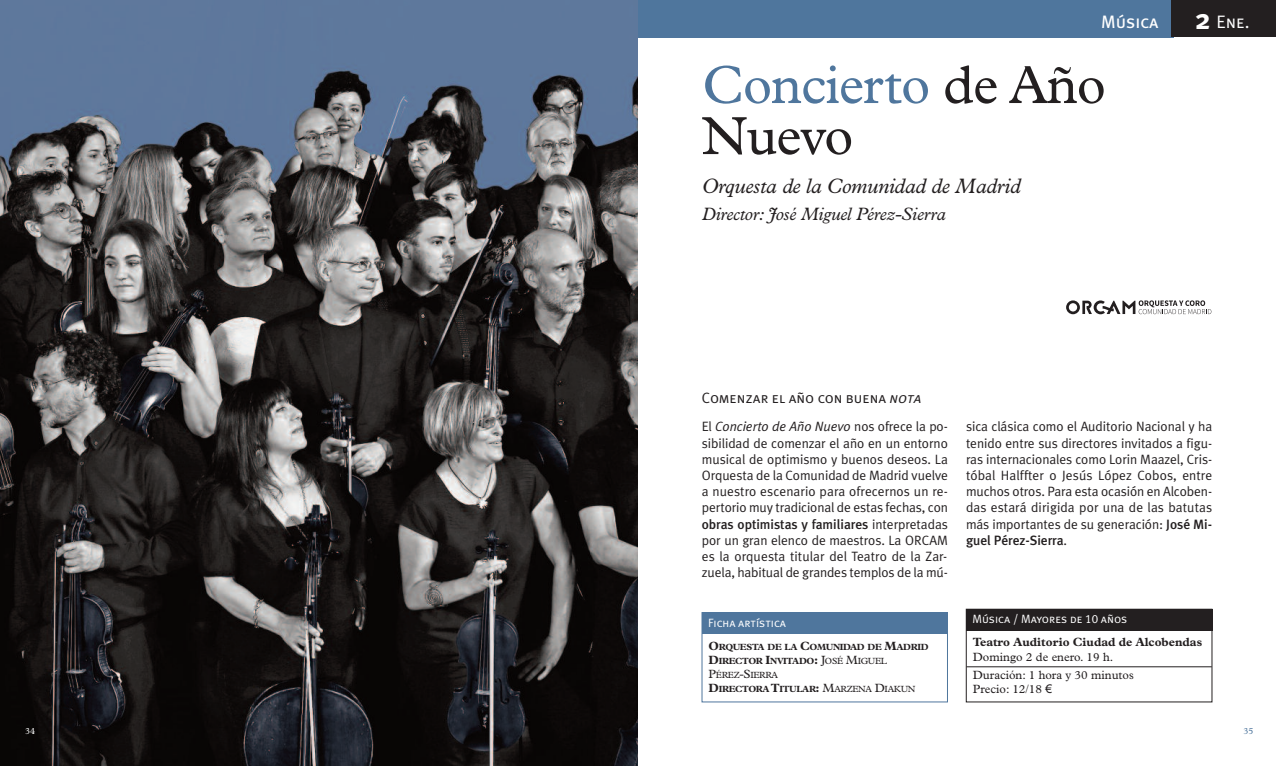
<style>
.page{position:relative;width:1276px;height:766px;background:#fff}
.page>*{position:absolute;margin:0;border:0;box-sizing:border-box;transform-origin:0 0}
.t1{font:54px/51px "Plantin";letter-spacing:-.02em;color:#231f20}
.t2{font:italic 21px "Plantin";letter-spacing:-.01em;color:#231f20}
.t3{font:italic 18px "Plantin";letter-spacing:-.01em;color:#231f20}
.t4{font:18px "Meta Plus Book Caps";color:#fff}
.t5{font:18px "Meta Plus Normal Caps";color:#fff}
.t6{font:15px "Meta Plus Normal Caps";color:#231f20}
.t7{font:13.5px/16.2px "Meta Plus Normal";letter-spacing:-.005em;color:#231f20;text-align:justify}
.t8{font:500 13.5px "Meta Plus";letter-spacing:-.005em;color:#231f20}
.t9{font:12px/18.5px "Plantin";color:#231f20}
.t10{font:12px "Meta Plus Normal Caps";color:#fff}
.t11{font:700 12px "Plantin";color:#231f20}
.t12{font:700 9px/14.2px "Plantin";letter-spacing:-.035em;color:#231f20}
.t13{font:9px "Plantin";color:#fff}
.t14{font:9px "Plantin";color:#4f769d}
.s1{font-family:"Meta Plus";font-weight:700;font-size:28.5px}
.s2{color:#4f769d}
.s3{font-style:italic}
.s4{font-family:"Meta Plus Normal";font-weight:400}
.s5{font-family:"Meta Plus";font-weight:500}
.s6{font-size:12px}
.s7{font-weight:400;font-size:12px}
.s8{font-weight:400}
.s9{font-family:"Arial"}
</style>
<div class="page">
<img style="left:0;top:0;width:638px;height:765px">
<svg style="left:1066px;top:300px;width:145px;height:14px"></svg>
<div style="left:638px;top:0;width:535px;height:37px;background:#4f769d"></div>
<div style="left:1171px;top:0;width:105px;height:37px;background:#231f20"></div>
<div style="left:702px;top:612px;width:245px;height:21px;background:#4f769d"></div>
<hr style="left:966px;top:666px;width:245px;height:1px;background:#231f20">
<div style="left:966px;top:609px;width:246px;height:21px;background:#231f20"></div>
<h3 class="t4" style="left:1101px;top:11px;width:59px">Música</h3>
<h3 class="t5" style="left:1195px;top:11px;width:56px"><span class="s1">2</span> Ene.</h3>
<h1 class="t1" style="left:702px;top:64px;width:406px"><span class="s2">Concierto</span> de Año<br>Nuevo</h1>
<h2 class="t2" style="left:702px;top:179px;width:320px">Orquesta de la Comunidad de Madrid</h2>
<h3 class="t3" style="left:702px;top:208px;width:245px">Director: José Miguel Pérez-Sierra</h3>
<p class="t6" style="left:702px;top:389px;width:221px">Comenzar el año con buena <span class="s3">nota</span></p>
<p class="t7" style="left:702px;top:418px;width:248px">El <span class="s3">Concierto de Año Nuevo</span> nos ofrece la po&shy;sibilidad de comenzar el año en un entorno musical de optimismo y buenos deseos. La Orquesta de la Comunidad de Madrid vuelve a nuestro escenario para ofrecernos un re&shy;pertorio muy tradicional de estas fechas, con</p>
<p class="t8" style="left:702px;top:516px;width:248px">obras optimistas y familiares <span class="s4">interpretadas</span></p>
<p class="t7" style="left:702px;top:532px;width:248px">por un gran elenco de maestros. La ORCAM es la orquesta titular del Teatro de la Zar&shy;zuela, habitual de grandes templos de la mú-</p>
<p class="t7" style="left:966px;top:418px;width:248px">sica clásica como el Auditorio Nacional y ha tenido entre sus directores invitados a figu&shy;ras internacionales como Lorin Maazel, Cris&shy;tóbal Halffter o Jesús López Cobos, entre muchos otros. Para esta ocasión en Alcoben&shy;das estará dirigida por una de las batutas más importantes de su generación: <span class="s5">José Mi-</span></p>
<p class="t8" style="left:966px;top:532px;width:103px">guel Pérez-Sierra<span class="s4">.</span></p>
<p class="t10" style="left:708px;top:615px;width:79px">Ficha artística</p>
<p class="t10" style="left:972px;top:612px;width:156px">Música / Mayores de 10 años</p>
<p class="t12" style="left:708px;top:640px;width:221px"><span class="s6">O</span>RQUESTA DE LA <span class="s6">C</span>OMUNIDAD DE <span class="s6">M</span>ADRID<br><span class="s6">D</span>IRECTOR <span class="s6">I</span>NVITADO<span class="s6">:</span> <span class="s7">J</span><span class="s8">OSÉ</span> <span class="s7">M</span><span class="s8">IGUEL<br></span><span class="s7">P</span><span class="s8">ÉREZ</span><span class="s7">-S</span><span class="s8">IERRA<br></span><span class="s6">D</span>IRECTORA <span class="s6">T</span>ITULAR<span class="s6">:</span> <span class="s7">M</span><span class="s8">ARZENA</span> <span class="s7">D</span><span class="s8">IAKUN</span></p>
<p class="t11" style="left:973px;top:638px;width:231px">Teatro Auditorio Ciudad de Alcobendas</p>
<p class="t9" style="left:973px;top:648px;width:162px">Domingo 2 de enero. 19 h.<br>Duración: 1 hora y 30 minutos</p>
<p class="t9" style="left:973px;top:681px;width:81px">Precio: 12/18 <span class="s9">€</span></p>
<p class="t13" style="left:25px;top:728px;width:11px">34</p>
<p class="t14" style="left:1243px;top:728px;width:11px">35</p>
</div>
